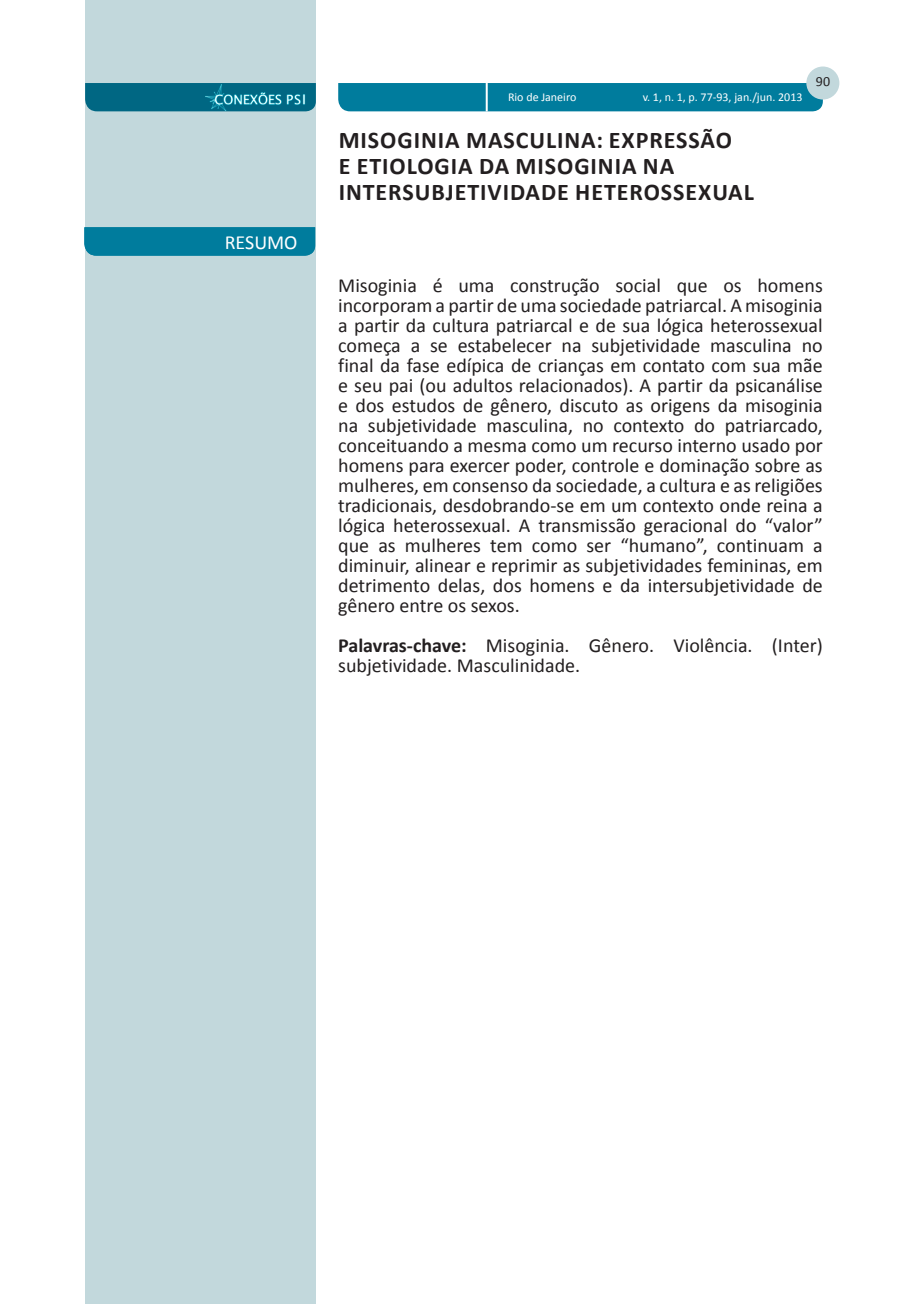
<style>
.page{position:relative;width:908px;height:1304px;background:#fff}
.page>*{position:absolute;margin:0;border:0;box-sizing:border-box;transform-origin:0 0}
.titulo{font:700 24px/26px "Calibri";letter-spacing:.04em;color:#231f20}
.resumo_e_abstract{font:20px/20px "Calibri";color:#231f20;text-align:justify}
.t1{font:20px "Calibri";color:#fff}
.t2{font:14px "Calibri";color:#231f20}
.t3{font:12px "Calibri";color:#fff}
.s1{font-weight:700}
</style>
<div class="page">
<div style="left:85px;top:0;width:231px;height:1304px;background:#c2d8dc"></div>
<div style="left:85px;top:83px;width:231px;height:28px;background:#006783"></div>
<div style="left:338px;top:83px;width:484px;height:28px;background:#007c9d"></div>
<hr style="left:485px;top:83px;width:2px;height:28px;background:#fff">
<div style="left:806px;top:67px;width:33px;height:33px;background:#c2d8dc;border-radius:50%"></div>
<img style="left:205px;top:83px;width:102px;height:29px">
<svg style="left:84px;top:227px;width:231px;height:29px;background:#037d9e"></svg>
<p class="t1" style="left:224px;top:230px;width:74px">RESUMO</p>
<p class="t3" style="left:642px;top:90px;width:161px">v. 1, n. 1, p. 77-93, jan./jun. 2013</p>
<p class="t3" style="left:508px;top:90px;width:70px">Rio de Janeiro</p>
<p class="titulo" style="left:338px;top:127px;width:416px">MISOGINIA MASCULINA: EXPRESSÃO<br>E ETIOLOGIA DA MISOGINIA NA<br>INTERSUBJETIVIDADE HETEROSSEXUAL</p>
<p class="t2" style="left:815px;top:73px;width:16px">90</p>
<p class="resumo_e_abstract" style="left:338px;top:276px;width:486px">Misoginia é uma construção social que os homens incorporam a partir de uma sociedade patriarcal. A misoginia a partir da cultura patriarcal e de sua lógica heterossexual começa a se estabelecer na subjetividade masculina no final da fase edípica de crianças em contato com sua mãe e seu pai (ou adultos relacionados). A partir da psicanálise e dos estudos de gênero, discuto as origens da misoginia na subjetividade masculina, no contexto do patriarcado, conceituando a mesma como um recurso interno usado por homens para exercer poder, controle e dominação sobre as mulheres, em consenso da sociedade, a cultura e as religiões tradicionais, desdobrando-se em um contexto onde reina a lógica heterossexual. A transmissão geracional do “valor” que as mulheres tem como ser “humano”, continuam a diminuir, alinear e reprimir as subjetividades femininas, em detrimento delas, dos homens e da intersubjetividade de gênero entre os sexos.</p>
<p class="resumo_e_abstract" style="left:338px;top:636px;width:486px"><span class="s1">Palavras-chave:</span> Misoginia. Gênero. Violência. (Inter) subjetividade. Masculinidade.</p>
</div>
